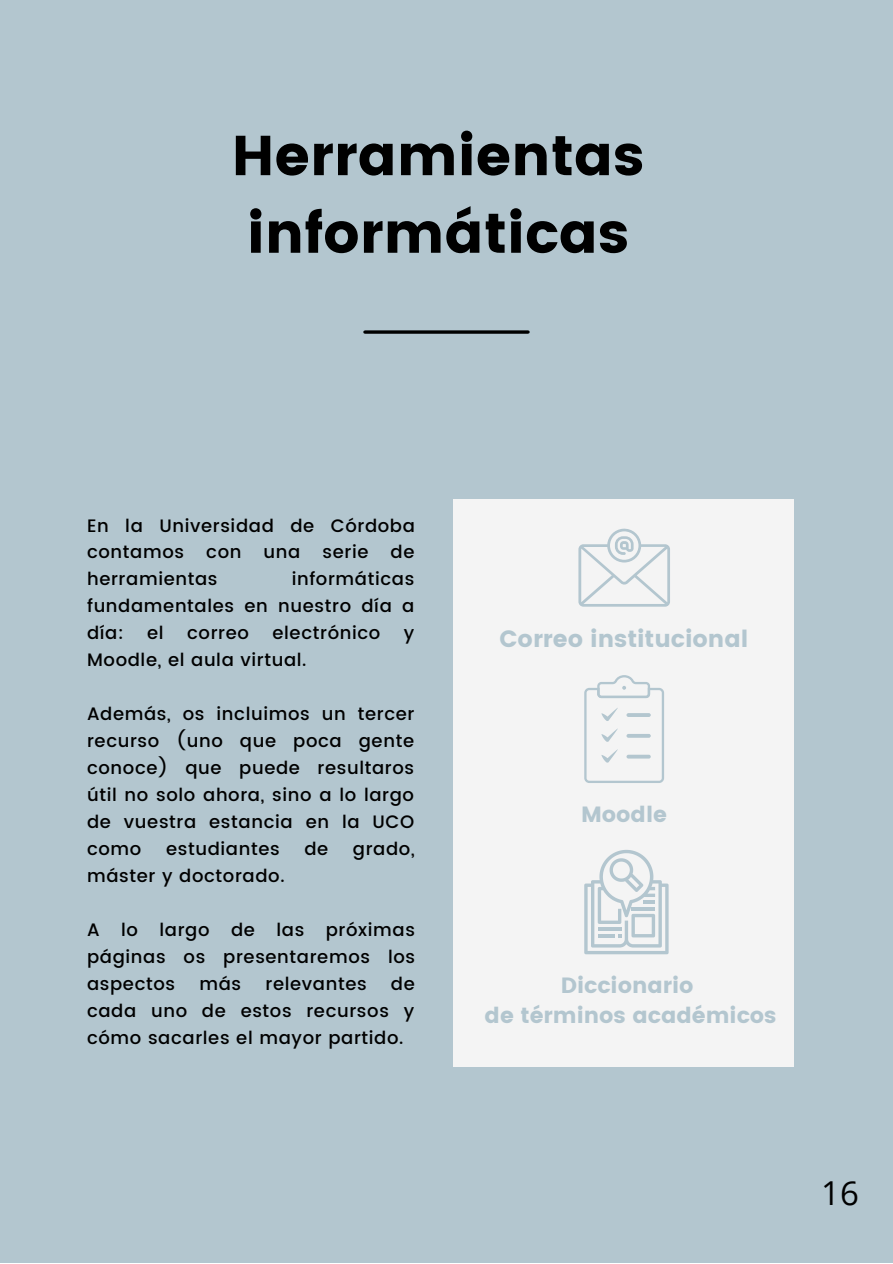
<style>
.page{position:relative;width:893px;height:1264px;background:#fff}
.page>*{position:absolute;margin:0;border:0;box-sizing:border-box;transform-origin:0 0}
.t1{font:56.1px/77.6px "Poppins";color:#000}
.t2{font:33px "Open Sans";color:#000}
.t3{font:23.55px "Poppins";color:#b3c6cf}
.t4{font:22.05px/30.3px "Poppins";color:#b3c6cf;text-align:center}
.t5{font:500 18px/27px "Poppins";letter-spacing:.035em;color:#000;text-align:justify}
</style>
<div class="page">
<div style="left:0;top:0;width:892px;height:1262px;background:#b3c6cf"></div>
<div style="left:453px;top:499px;width:341px;height:568px;background:#f4f4f4"></div>
<svg style="left:365px;top:330px;width:163px;height:4px"></svg>
<svg style="left:578px;top:528px;width:92px;height:78px"></svg>
<svg style="left:584px;top:675px;width:80px;height:108px"></svg>
<svg style="left:626px;top:754px;width:24px;height:4px"></svg>
<svg style="left:584px;top:850px;width:84px;height:104px"></svg>
<h1 class="t1" style="left:231px;top:117px;width:414px">Herramientas informáticas</h1>
<p class="t5" style="left:87px;top:512px;width:329px">En la Universidad de Córdoba contamos con una serie de herramientas</p>
<p class="t5" style="left:87px;top:565px;width:329px;text-indent:204px">informáticas fundamentales en nuestro día a día:</p>
<p class="t5" style="left:147px;top:619px;width:18px">el</p>
<p class="t5" style="left:187px;top:619px;width:63px">correo</p>
<p class="t5" style="left:272px;top:619px;width:109px">electrónico</p>
<p class="t5" style="left:404px;top:619px;width:12px">y</p>
<p class="t5" style="left:87px;top:646px;width:221px">Moodle, el aula virtual.</p>
<p class="t5" style="left:87px;top:700px;width:329px">Además, os incluimos un tercer recurso (uno que poca gente conoce) que puede resultaros útil no solo ahora, sino a lo largo de vuestra estancia en la UCO como</p>
<p class="t5" style="left:166px;top:835px;width:115px">estudiantes</p>
<p class="t5" style="left:304px;top:835px;width:25px">de</p>
<p class="t5" style="left:353px;top:835px;width:63px">grado,</p>
<p class="t5" style="left:87px;top:862px;width:199px">máster y doctorado.</p>
<p class="t5" style="left:87px;top:916px;width:329px">A lo largo de las próximas páginas os presentaremos los aspectos</p>
<p class="t5" style="left:199px;top:970px;width:43px">más</p>
<p class="t5" style="left:265px;top:970px;width:103px">relevantes</p>
<p class="t5" style="left:87px;top:970px;width:329px;text-indent:304px">de cada uno de estos recursos y cómo sacarles el mayor partido.</p>
<h3 class="t3" style="left:499px;top:625px;width:250px">Correo institucional</h3>
<p class="t4" style="left:581px;top:799px;width:87px">Moodle</p>
<p class="t4" style="left:484px;top:970px;width:293px">Diccionario<br>de términos académicos</p>
<h2 class="t2" style="left:821px;top:1169px;width:39px">16</h2>
</div>
